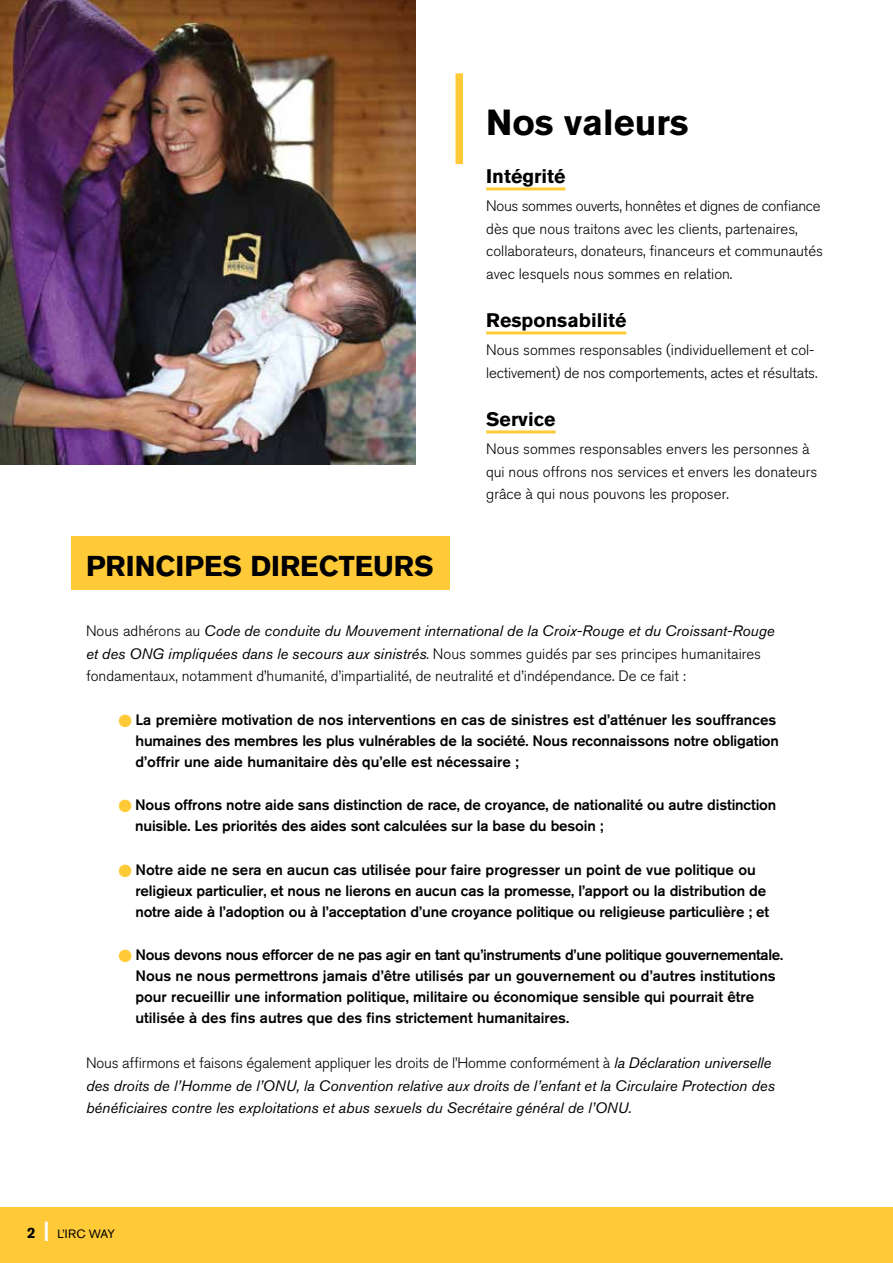
<style>
.page{position:relative;width:893px;height:1263px;background:#fff}
.page>*{position:absolute;margin:0;border:0;box-sizing:border-box;transform-origin:0 0}
.t1{font:700 36px "Akzidenz Grotesk BE";color:#000}
.t2{font:700 28.5px "Akzidenz Grotesk BE";color:#000}
.t3{font:700 19.5px "Akzidenz Grotesk BE";color:#000}
.t4{font:500 15px/21px "Akzidenz Grotesk BE";letter-spacing:-.01em;color:#000}
.t5{font:300 15px/22.5px "Akzidenz Grotesk BE";color:#000}
.t6{font:italic 15px/22.5px "Akzidenz Grotesk BE";color:#000}
.t7{font:12px "Akzidenz Grotesk BE";letter-spacing:-.01em;color:#000}
.s1{font-weight:400;font-style:italic}
.s2{color:#ffca38}
.s3{font-weight:300;font-style:normal}
.s4{font-weight:700;font-size:15px}
.s5{font-weight:700;font-size:21px;color:#fff}
</style>
<div class="page">
<div style="left:0;top:1207px;width:893px;height:56px;background:#ffca38"></div>
<hr style="left:486px;top:187px;width:79px;height:3px;background:#ffca38">
<hr style="left:486px;top:331px;width:140px;height:3px;background:#ffca38">
<hr style="left:486px;top:430px;width:70px;height:3px;background:#ffca38">
<div style="left:455px;top:73px;width:8px;height:91px;background:#ffca38"></div>
<img style="left:0;top:0;width:415px;height:464px">
<div style="left:71px;top:536px;width:379px;height:53px;background:#ffca38"></div>
<h2 class="t2" style="left:86px;top:550px;width:349px">PRINCIPES DIRECTEURS</h2>
<h1 class="t1" style="left:486px;top:102px;width:204px">Nos valeurs</h1>
<h3 class="t3" style="left:486px;top:165px;width:81px">Intégrité</h3>
<p class="t5" style="left:486px;top:195px;width:338px">Nous sommes ouverts, honnêtes et dignes de confiance dès que nous traitons avec les clients, partenaires, collaborateurs, donateurs, financeurs et communautés avec lesquels nous sommes en relation.</p>
<h3 class="t3" style="left:486px;top:309px;width:142px">Responsabilité</h3>
<p class="t5" style="left:486px;top:339px;width:331px">Nous sommes responsables (individuellement et col&shy;lectivement) de nos comportements, actes et résultats.</p>
<h3 class="t3" style="left:486px;top:408px;width:71px">Service</h3>
<p class="t5" style="left:486px;top:438px;width:333px">Nous sommes responsables envers les personnes à qui nous offrons nos services et envers les donateurs grâce à qui nous pouvons les proposer.</p>
<p class="t5" style="left:86px;top:620px;width:690px">Nous adhérons au <span class="s1">Code de conduite du Mouvement international de la Croix-Rouge et du Croissant-Rouge et des ONG impliquées dans le secours aux sinistrés</span>. Nous sommes guidés par ses principes humanitaires fondamentaux, notamment d’humanité, d’impartialité, de neutralité et d’indépendance. De ce fait :</p>
<p class="t4" style="left:135px;top:709px;width:645px;text-indent:-17px"><span class="s2">●</span> La première motivation de nos interventions en cas de sinistres est d’atténuer les souffrances humaines des membres les plus vulnérables de la société. Nous reconnaissons notre obligation d’offrir une aide humanitaire dès qu’elle est nécessaire ;</p>
<p class="t4" style="left:135px;top:794px;width:643px;text-indent:-17px"><span class="s2">●</span> Nous offrons notre aide sans distinction de race, de croyance, de nationalité ou autre distinction nuisible. Les priorités des aides sont calculées sur la base du besoin ;</p>
<p class="t4" style="left:135px;top:859px;width:635px;text-indent:-17px"><span class="s2">●</span> Notre aide ne sera en aucun cas utilisée pour faire progresser un point de vue politique ou religieux particulier, et nous ne lierons en aucun cas la promesse, l’apport ou la distribution de notre aide à l’adoption ou à l’acceptation d’une croyance politique ou religieuse particulière ; et</p>
<p class="t4" style="left:135px;top:944px;width:649px;text-indent:-17px"><span class="s2">●</span> Nous devons nous efforcer de ne pas agir en tant qu’instruments d’une politique gouvernementale.<br>Nous ne nous permettrons jamais d’être utilisés par un gouvernement ou d’autres institutions pour recueillir une information politique, militaire ou économique sensible qui pourrait être utilisée à des fins autres que des fins strictement humanitaires.</p>
<p class="t6" style="left:86px;top:1052px;width:690px"><span class="s3">Nous affirmons et faisons également appliquer les droits de l’Homme conformément à</span> la Déclaration universelle des droits de l’Homme de l’ONU, la Convention relative aux droits de l’enfant et la Circulaire Protection des bénéficiaires contre les exploitations et abus sexuels du Secrétaire général de l’ONU.</p>
<p class="t7" style="left:27px;top:1226px;width:89px"><span class="s4">2</span> <span class="s5">|</span> L’IRC WAY</p>
</div>
